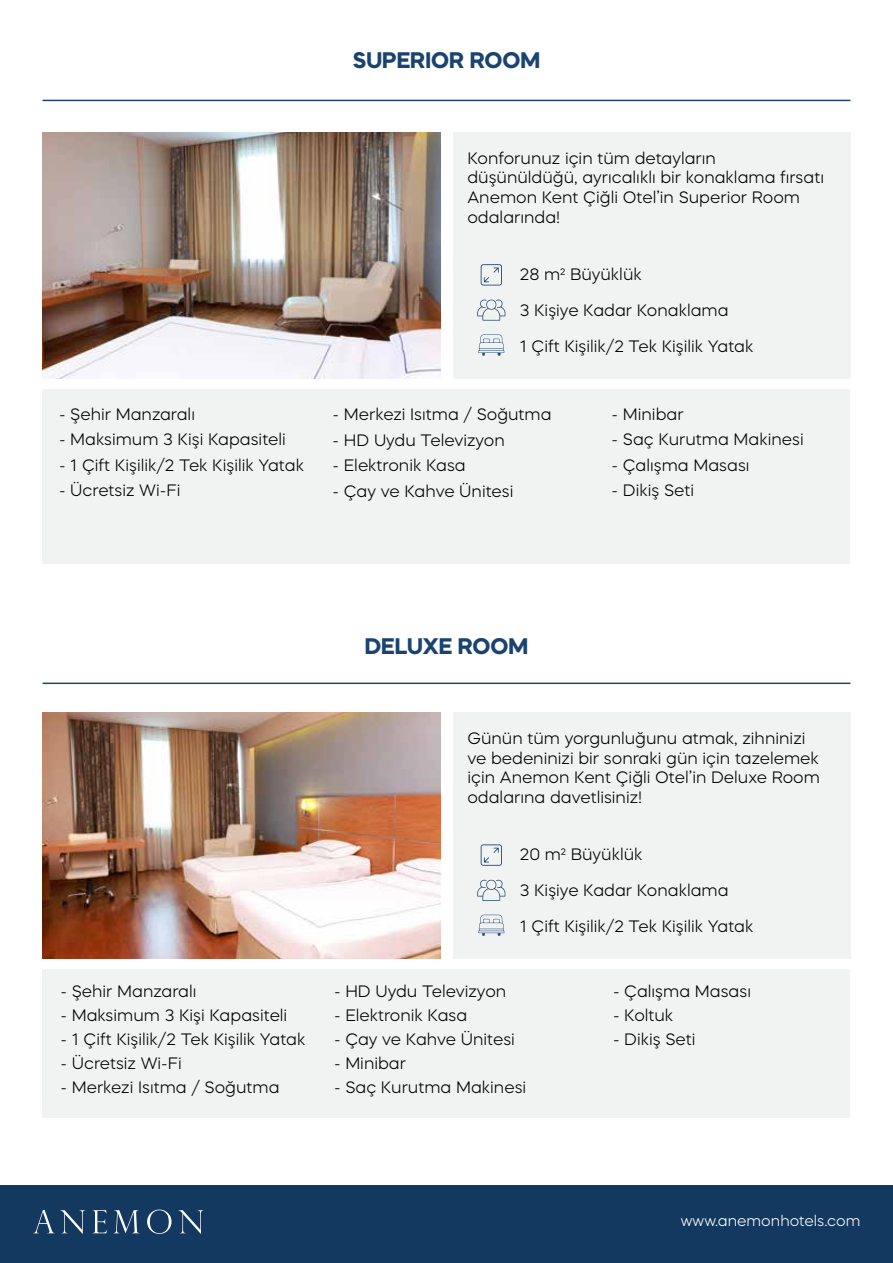
<style>
.page{position:relative;width:893px;height:1263px;background:#fff}
.page>*{position:absolute;margin:0;border:0;box-sizing:border-box;transform-origin:0 0}
.t1{font:700 22.5px "Mazzard H";color:#1a4370}
.t2{font:300 16.5px/19.8px "Mazzard H";color:#000}
.t3{font:300 15px "Mazzard H";color:#fff}
</style>
<div class="page">
<div style="left:453px;top:712px;width:397px;height:247px;background:#f1f2f2"></div>
<div style="left:43px;top:969px;width:807px;height:149px;background:#f1f2f2"></div>
<hr style="left:43px;top:682px;width:807px;height:2px;background:#1a4370">
<img style="left:43px;top:712px;width:398px;height:247px">
<svg style="left:478px;top:915px;width:26px;height:21px"></svg>
<svg style="left:477px;top:879px;width:28px;height:22px"></svg>
<svg style="left:481px;top:844px;width:21px;height:22px"></svg>
<hr style="left:43px;top:100px;width:807px;height:1px;background:#1a4370">
<div style="left:453px;top:132px;width:397px;height:247px;background:#f1f2f2"></div>
<div style="left:43px;top:389px;width:807px;height:175px;background:#f1f2f2"></div>
<img style="left:43px;top:132px;width:398px;height:247px">
<svg style="left:478px;top:334px;width:26px;height:22px"></svg>
<svg style="left:477px;top:299px;width:28px;height:22px"></svg>
<svg style="left:481px;top:264px;width:21px;height:21px"></svg>
<div style="left:0;top:1185px;width:893px;height:78px;background:#143961"></div>
<svg style="left:33px;top:1210px;width:52px;height:24px"></svg>
<svg style="left:93px;top:1210px;width:14px;height:23px"></svg>
<svg style="left:114px;top:1210px;width:25px;height:23px"></svg>
<svg style="left:147px;top:1209px;width:25px;height:25px"></svg>
<svg style="left:178px;top:1210px;width:25px;height:24px"></svg>
<h1 class="t1" style="left:353px;top:45px;width:189px">SUPERIOR ROOM</h1>
<p class="t2" style="left:59px;top:404px;width:137px">- Şehir Manzaralı</p>
<p class="t2" style="left:59px;top:429px;width:228px">- Maksimum 3 Kişi Kapasiteli</p>
<p class="t2" style="left:59px;top:455px;width:246px">- 1 Çift Kişilik/2 Tek Kişilik Yatak</p>
<p class="t2" style="left:59px;top:480px;width:123px">- Ücretsiz Wi-Fi</p>
<p class="t2" style="left:467px;top:148px;width:358px">Konforunuz için tüm detayların düşünüldüğü, ayrıcalıklı bir konaklama fırsatı Anemon Kent Çiğli Otel’in Superior Room odalarında!</p>
<p class="t2" style="left:520px;top:264px;width:124px">28 m2 Büyüklük</p>
<p class="t2" style="left:520px;top:292px;width:235px;line-height:35.4px">3 Kişiye Kadar Konaklama<br>1 Çift Kişilik/2 Tek Kişilik Yatak</p>
<p class="t2" style="left:333px;top:404px;width:221px">- Merkezi Isıtma / Soğutma</p>
<p class="t2" style="left:333px;top:430px;width:174px">- HD Uydu Televizyon</p>
<p class="t2" style="left:333px;top:455px;width:135px">- Elektronik Kasa</p>
<p class="t2" style="left:333px;top:481px;width:182px">- Çay ve Kahve Ünitesi</p>
<p class="t2" style="left:612px;top:404px;width:74px">- Minibar</p>
<p class="t2" style="left:612px;top:429px;width:194px">- Saç Kurutma Makinesi</p>
<p class="t2" style="left:612px;top:455px;width:139px">- Çalışma Masası</p>
<p class="t2" style="left:612px;top:480px;width:84px">- Dikiş Seti</p>
<h1 class="t1" style="left:365px;top:631px;width:165px">DELUXE ROOM</h1>
<p class="t2" style="left:60px;top:981px;width:137px">- Şehir Manzaralı</p>
<p class="t2" style="left:60px;top:1005px;width:228px">- Maksimum 3 Kişi Kapasiteli</p>
<p class="t2" style="left:60px;top:1029px;width:246px">- 1 Çift Kişilik/2 Tek Kişilik Yatak</p>
<p class="t2" style="left:60px;top:1053px;width:123px">- Ücretsiz Wi-Fi</p>
<p class="t2" style="left:60px;top:1077px;width:221px">- Merkezi Isıtma / Soğutma</p>
<p class="t2" style="left:467px;top:728px;width:354px">Günün tüm yorgunluğunu atmak, zihninizi ve bedeninizi bir sonraki gün için tazelemek için Anemon Kent Çiğli Otel’in Deluxe Room odalarına davetlisiniz!</p>
<p class="t2" style="left:520px;top:844px;width:124px">20 m2 Büyüklük</p>
<p class="t2" style="left:520px;top:873px;width:235px;line-height:35.4px">3 Kişiye Kadar Konaklama<br>1 Çift Kişilik/2 Tek Kişilik Yatak</p>
<p class="t2" style="left:334px;top:981px;width:174px">- HD Uydu Televizyon</p>
<p class="t2" style="left:334px;top:1005px;width:135px">- Elektronik Kasa</p>
<p class="t2" style="left:334px;top:1029px;width:182px">- Çay ve Kahve Ünitesi</p>
<p class="t2" style="left:334px;top:1053px;width:74px">- Minibar</p>
<p class="t2" style="left:334px;top:1077px;width:194px">- Saç Kurutma Makinesi</p>
<p class="t2" style="left:613px;top:981px;width:139px">- Çalışma Masası</p>
<p class="t2" style="left:613px;top:1005px;width:62px">- Koltuk</p>
<p class="t2" style="left:613px;top:1029px;width:84px">- Dikiş Seti</p>
<p class="t3" style="left:681px;top:1212px;width:181px">www.anemonhotels.com</p>
</div>
